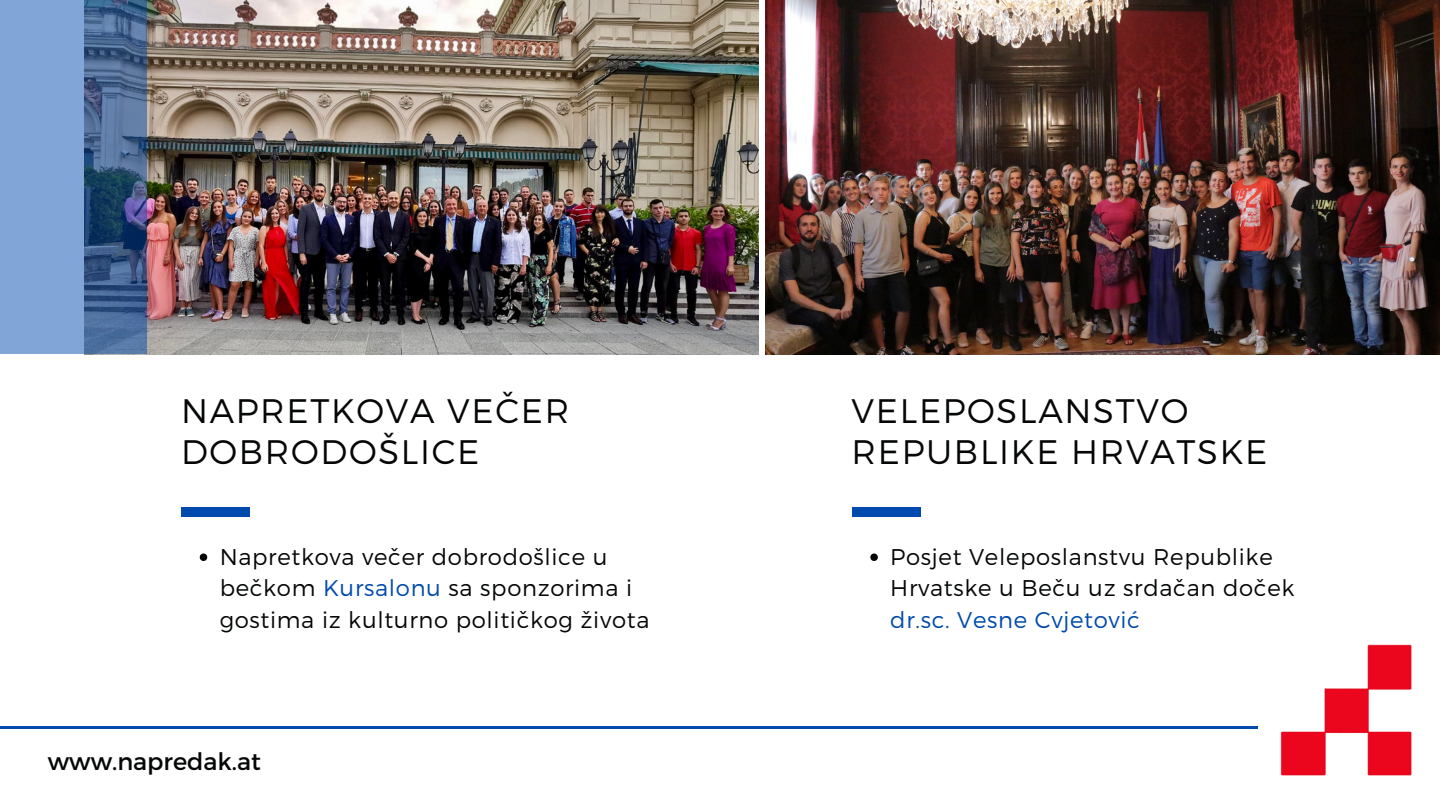
<style>
.page{position:relative;width:1440px;height:810px;background:#fff}
.page>*{position:absolute;margin:0;border:0;box-sizing:border-box;transform-origin:0 0}
.t1{font:300 34px/40.5px "Montserrat";letter-spacing:.05em;color:#050707}
.t2{font:24px "Montserrat";color:#050707}
.t3{font:300 22.7px/31.5px "Montserrat";letter-spacing:.03em;color:#050707}
.s1{color:#004aad}
</style>
<div class="page">
<img style="left:147px;top:0;width:611px;height:354px">
<img style="left:766px;top:0;width:674px;height:354px">
<svg style="left:200px;top:554px;width:7px;height:7px"></svg>
<div style="left:181px;top:507px;width:69px;height:10px;background:#004aad"></div>
<svg style="left:870px;top:554px;width:8px;height:7px"></svg>
<div style="left:852px;top:507px;width:69px;height:10px;background:#004aad"></div>
<svg style="left:0;top:0;width:147px;height:354px;fill:#81a5d6"></svg>
<img style="left:1280px;top:644px;width:132px;height:132px">
<hr style="left:0;top:726px;width:1258px;height:3px;background:#004aad">
<p class="t1" style="left:181px;top:389px;width:390px">NAPRETKOVA VEČER<br>DOBRODOŠLICE</p>
<p class="t3" style="left:220px;top:540px;width:431px">Napretkova večer dobrodošlice u bečkom <span class="s1">Kursalonu</span> sa sponzorima i gostima iz kulturno političkog života</p>
<p class="t2" style="left:48px;top:746px;width:215px">www.napredak.at</p>
<p class="t1" style="left:852px;top:389px;width:338px">VELEPOSLANSTVO</p>
<p class="t1" style="left:852px;top:429px;width:417px">REPUBLIKE HRVATSKE</p>
<p class="t3" style="left:890px;top:540px;width:406px">Posjet Veleposlanstvu Republike<br>Hrvatske u Beču uz srdačan doček <span class="s1">dr.sc. Vesne Cvjetović</span></p>
</div>
